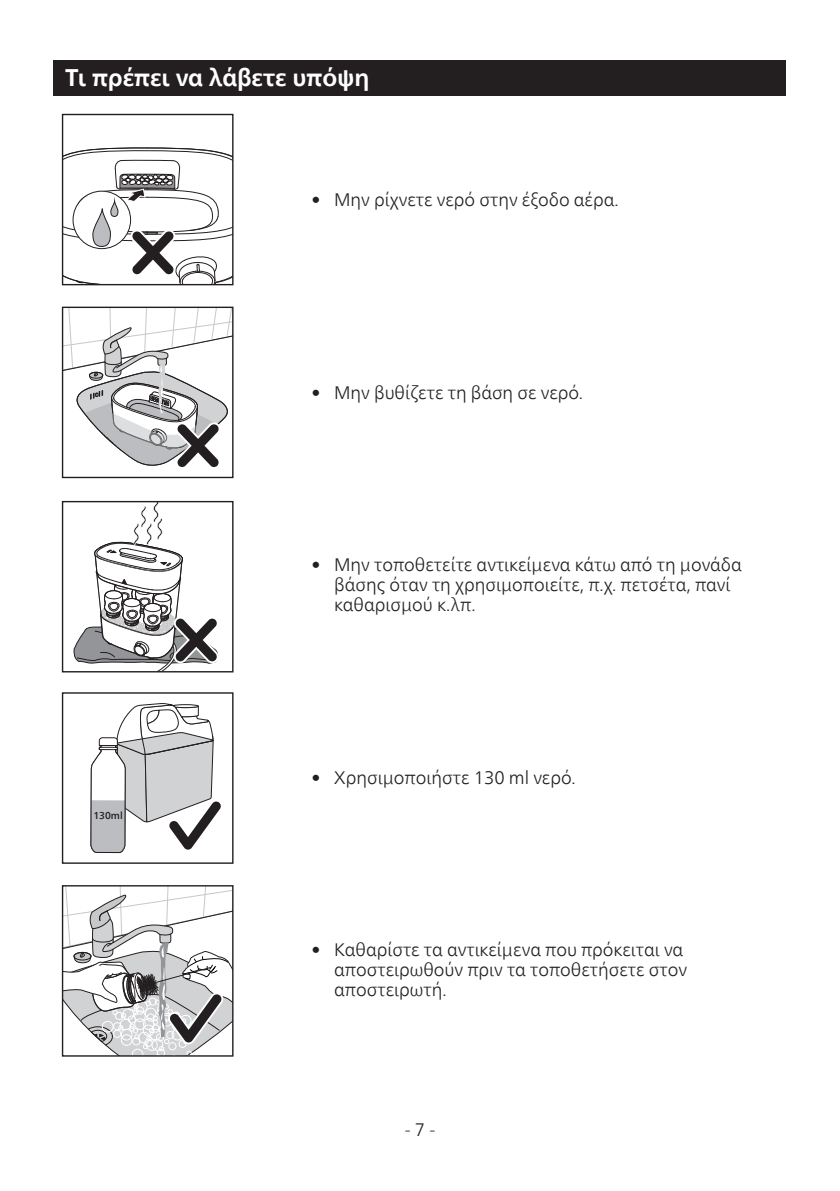
<style>
.page{position:relative;width:840px;height:1191px;background:#fff}
.page>*{position:absolute;margin:0;border:0;box-sizing:border-box;transform-origin:0 0}
.heading1{font:700 24px "Neue Frutiger World";color:#fff}
.t1{font:300 18px/20px "Neue Frutiger World";color:#231f20}
.t2{font:500 10px "Neue Frutiger World";color:#231f20}
.s1{font-weight:700}
</style>
<div class="page">
<div style="left:54px;top:60px;width:731px;height:35px;background:#231f20"></div>
<svg style="left:64px;top:147px;width:167px;height:136px"></svg>
<div style="left:62px;top:114px;width:171px;height:171px;border:1px solid #231f20"></div>
<svg style="left:64px;top:309px;width:167px;height:158px"></svg>
<div style="left:62px;top:307px;width:171px;height:171px;border:1px solid #231f20"></div>
<svg style="left:73px;top:503px;width:146px;height:167px"></svg>
<div style="left:62px;top:501px;width:171px;height:171px;border:1px solid #231f20"></div>
<svg style="left:90px;top:703px;width:131px;height:150px"></svg>
<div style="left:62px;top:692px;width:171px;height:172px;border:1px solid #231f20"></div>
<svg style="left:64px;top:887px;width:167px;height:167px"></svg>
<div style="left:62px;top:885px;width:171px;height:171px;border:1px solid #231f20"></div>
<p class="heading1" style="left:65px;top:57px;width:305px">Τι πρέπει να λάβετε υπόψη</p>
<p class="t1" style="left:311px;top:190px;width:308px"><span class="s1">•</span> Μην ρίχνετε νερό στην έξοδο αέρα.</p>
<p class="t1" style="left:311px;top:382px;width:273px"><span class="s1">•</span> Μην βυθίζετε τη βάση σε νερό.</p>
<p class="t1" style="left:334px;top:554px;width:408px;text-indent:-23px"><span class="s1">•</span> Μην τοποθετείτε αντικείμενα κάτω από τη μονάδα βάσης όταν τη χρησιμοποιείτε, π.χ. πετσέτα, πανί καθαρισμού κ.λπ.</p>
<p class="t2" style="left:93px;top:806px;width:31px">130ml</p>
<p class="t1" style="left:311px;top:768px;width:265px"><span class="s1">•</span> Χρησιμοποιήστε 130 ml νερό.</p>
<p class="t1" style="left:334px;top:940px;width:354px;text-indent:-23px"><span class="s1">•</span> Καθαρίστε τα αντικείμενα που πρόκειται να αποστειρωθούν πριν τα τοποθετήσετε στον αποστειρωτή.</p>
<p class="t1" style="left:404px;top:1120px;width:32px">- 7 -</p>
</div>
